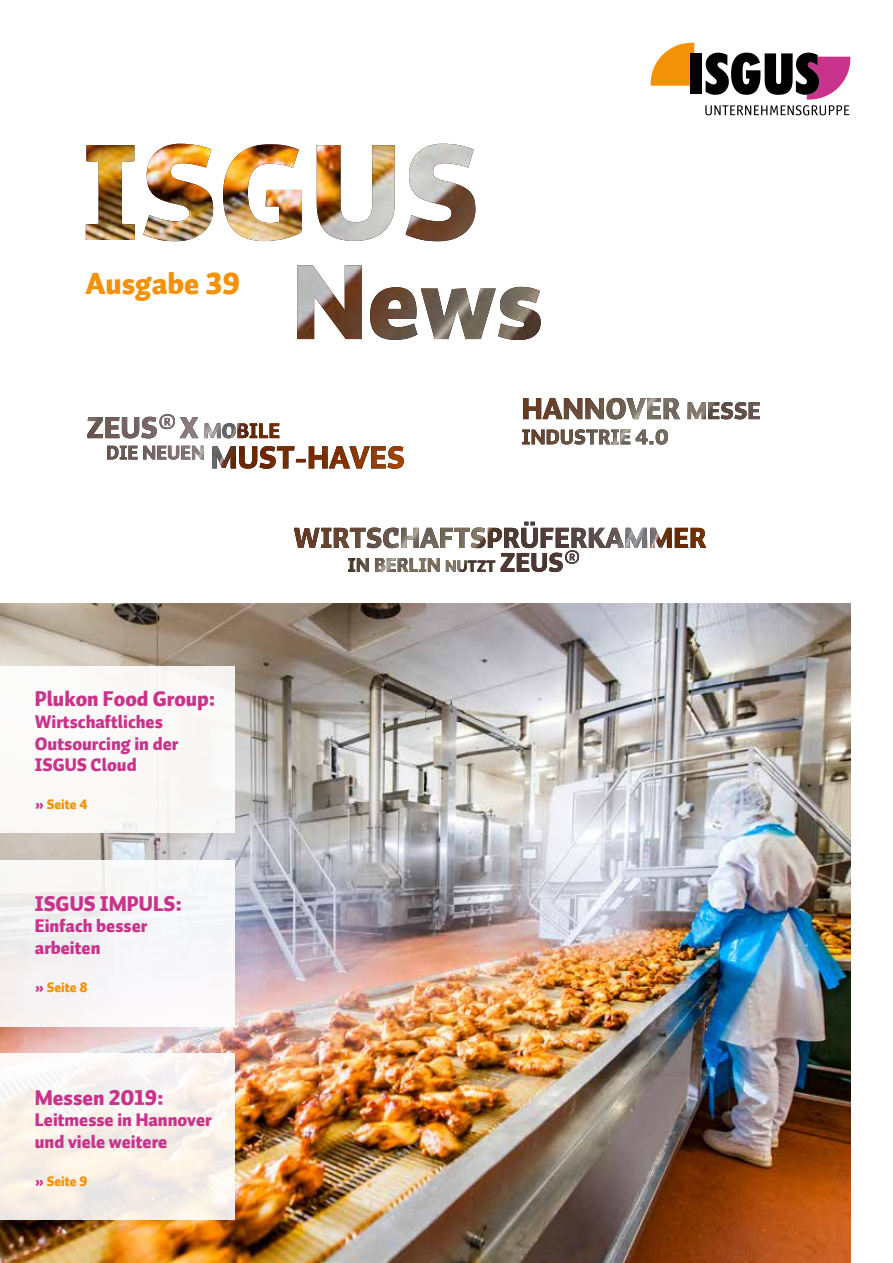
<style>
.page{position:relative;width:893px;height:1263px;background:#fff}
.page>*{position:absolute;margin:0;border:0;box-sizing:border-box;transform-origin:0 0}
.t1{font:30px "Auto 1 Black LF";color:#f39207}
.t2{font:21px "Auto 1 Black LF";color:#c9338b}
.t3{font:18px/21.6px "Auto 1 Black LF";color:#c9338b}
.t4{font:13.5px "Auto 1 Black LF";color:#f39207}
.s1{color:#c9338b}
</style>
<div class="page">
<svg style="left:651px;top:43px;width:43px;height:43px"></svg>
<div style="left:690px;top:53px;width:11px;height:41px;background:#000"></div>
<svg style="left:705px;top:53px;width:145px;height:62px"></svg>
<img style="left:0;top:604px;width:850px;height:659px">
<div style="left:0;top:860px;width:235px;height:167px;background:#f7f6f7"></div>
<svg style="left:0;top:1053px;width:235px;height:167px;fill:#faf1e7"></svg>
<div style="left:0;top:666px;width:235px;height:167px;background:#faf9f8"></div>
<svg style="left:86px;top:145px;width:455px;height:195px"></svg>
<img style="left:143px;top:144px;width:332px;height:97px">
<svg style="left:87px;top:423px;width:317px;height:46px"></svg>
<img style="left:87px;top:414px;width:147px;height:24px">
<svg style="left:522px;top:402px;width:238px;height:43px"></svg>
<img style="left:523px;top:398px;width:224px;height:21px">
<svg style="left:294px;top:527px;width:412px;height:45px"></svg>
<img style="left:367px;top:522px;width:168px;height:26px">
<h1 class="t1" style="left:86px;top:264px;width:156px">Ausgabe 39</h1>
<p class="t2" style="left:35px;top:685px;width:182px">Plukon Food Group:</p>
<p class="t3" style="left:35px;top:712px;width:145px">Wirtschaftliches<br>Outsourcing in der<br>ISGUS Cloud</p>
<p class="t4" style="left:35px;top:795px;width:54px"><span class="s1">»</span> Seite 4</p>
<p class="t2" style="left:35px;top:890px;width:149px">ISGUS IMPULS:</p>
<p class="t3" style="left:35px;top:916px;width:114px">Einfach besser arbeiten</p>
<p class="t4" style="left:35px;top:978px;width:54px"><span class="s1">»</span> Seite 8</p>
<p class="t2" style="left:35px;top:1083px;width:130px">Messen 2019:</p>
<p class="t3" style="left:35px;top:1110px;width:178px">Leitmesse in Hannover und viele weitere</p>
<p class="t4" style="left:35px;top:1172px;width:54px"><span class="s1">»</span> Seite 9</p>
</div>
